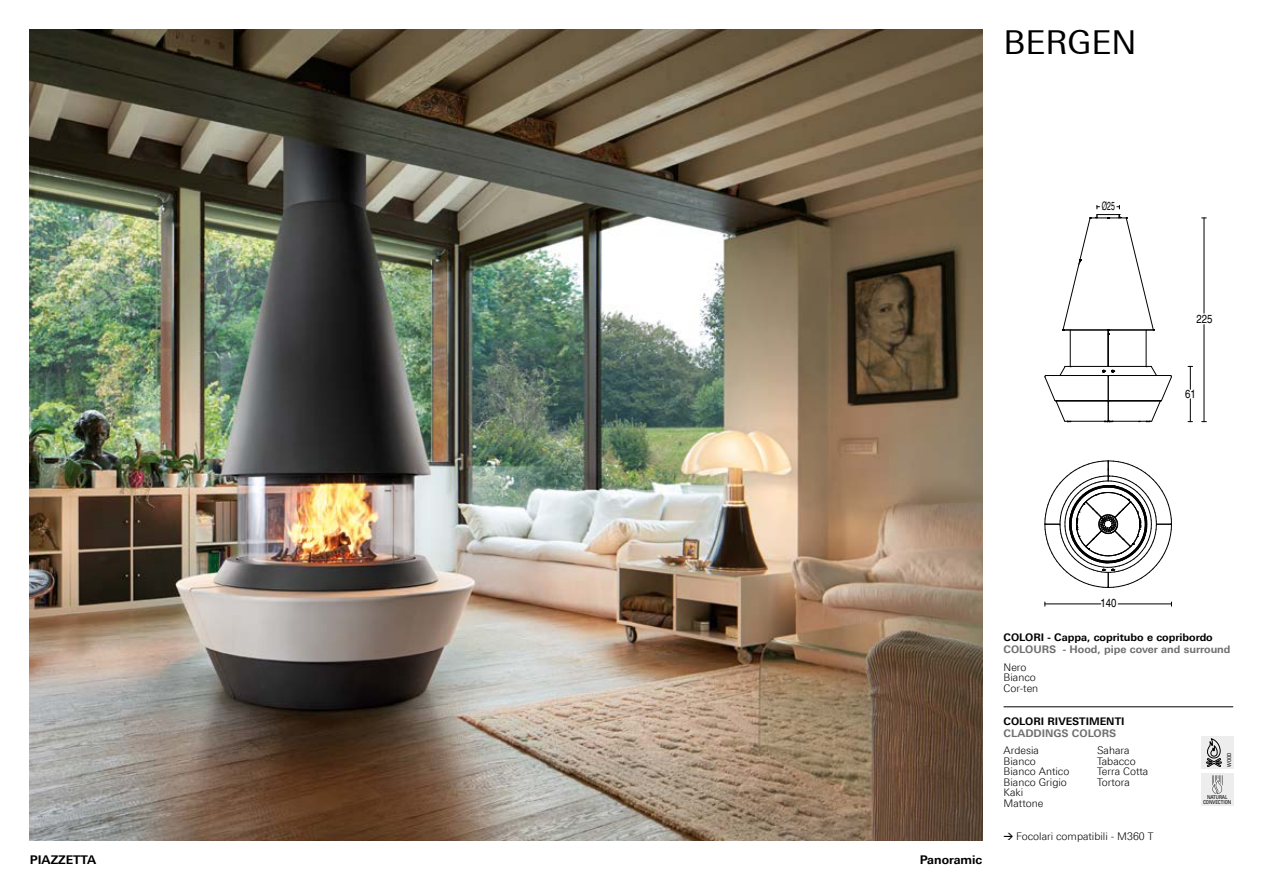
<style>
.page{position:relative;width:1263px;height:893px;background:#fff}
.page>*{position:absolute;margin:0;border:0;box-sizing:border-box;transform-origin:0 0}
.t1{font:33px "Linotype Univers 430";letter-spacing:-.005em;color:#000}
.t2{font:700 12px "Linotype Univers 630";color:#000}
.t3{font:condensed 11.7px "Helvetica LT";color:#000}
.t4{font:condensed 11.7px "Helvetica LT";color:#000;scale:.72 1}
.t5{font:300 10.5px/10.5px "Linotype Univers 330";color:#000}
.t6{font:700 10.5px "Linotype Univers 630";color:#000}
.t7{font:700 10.5px "Linotype Univers 630";color:#706f6f}
.t8{font:condensed 5.4px/4.9px "Univers LT Pro";letter-spacing:-.02em;color:#000;text-align:center}
.s1{font-family:"Theinhardt";font-weight:500}
</style>
<div class="page">
<img style="left:30px;top:30px;width:952px;height:810px">
<div style="left:1201px;top:774px;width:32px;height:32px;background:#ededed"></div>
<svg style="left:1212px;top:775px;width:11px;height:19px"></svg>
<div style="left:1201px;top:736px;width:32px;height:33px;background:#ededed"></div>
<svg style="left:1206px;top:738px;width:16px;height:29px"></svg>
<hr style="left:1003px;top:706px;width:230px;height:1px;background:#000">
<hr style="left:1070px;top:330px;width:1px;height:36px;background:#000">
<hr style="left:1065px;top:366px;width:86px;height:1px;background:#000">
<hr style="left:1108px;top:334px;width:1px;height:32px;background:#000">
<hr style="left:1146px;top:330px;width:1px;height:36px;background:#000">
<hr style="left:1108px;top:401px;width:52px;height:1px;background:#000">
<hr style="left:1108px;top:421px;width:44px;height:1px;background:#000">
<hr style="left:1108px;top:375px;width:62px;height:1px;background:#000">
<hr style="left:1108px;top:400px;width:53px;height:1px;background:#000">
<hr style="left:1056px;top:401px;width:52px;height:1px;background:#000">
<hr style="left:1065px;top:421px;width:43px;height:1px;background:#000">
<hr style="left:1046px;top:375px;width:62px;height:1px;background:#000">
<hr style="left:1055px;top:400px;width:53px;height:1px;background:#000">
<svg style="left:1146px;top:366px;width:26px;height:56px"></svg>
<svg style="left:1102px;top:370px;width:13px;height:52px"></svg>
<svg style="left:1044px;top:366px;width:27px;height:56px"></svg>
<svg style="left:1188px;top:366px;width:4px;height:23px"></svg>
<svg style="left:1188px;top:399px;width:4px;height:23px"></svg>
<hr style="left:1204px;top:325px;width:1px;height:97px;background:#000">
<hr style="left:1204px;top:218px;width:1px;height:95px;background:#000">
<svg style="left:1062px;top:205px;width:92px;height:130px"></svg>
<svg style="left:1044px;top:460px;width:128px;height:128px"></svg>
<hr style="left:1045px;top:604px;width:56px;height:1px;background:#000">
<hr style="left:1118px;top:604px;width:53px;height:1px;background:#000">
<h1 class="t1" style="left:1003px;top:23px;width:134px">BERGEN</h1>
<p class="t4" style="left:1102px;top:199px;width:20px">Ø25</p>
<p class="t3" style="left:1196px;top:312px;width:18px">225</p>
<p class="t3" style="left:1185px;top:387px;width:12px">61</p>
<p class="t2" style="left:30px;top:853px;width:68px">PIAZZETTA</p>
<p class="t2" style="left:920px;top:853px;width:64px">Panoramic</p>
<p class="t3" style="left:1100px;top:596px;width:18px">140</p>
<p class="t6" style="left:1003px;top:631px;width:211px">COLORI - Cappa, copritubo e copribordo</p>
<p class="t7" style="left:1003px;top:643px;width:228px">COLOURS - Hood, pipe cover and surround</p>
<p class="t5" style="left:1003px;top:662px;width:36px">Nero<br>Bianco<br>Cor-ten</p>
<p class="t6" style="left:1003px;top:714px;width:122px">COLORI RIVESTIMENTI</p>
<p class="t7" style="left:1003px;top:726px;width:114px">CLADDINGS COLORS</p>
<p class="t5" style="left:1003px;top:745px;width:67px">Ardesia<br>Bianco<br>Bianco Antico<br>Bianco Grigio<br>Kaki<br>Mattone</p>
<p class="t5" style="left:1097px;top:745px;width:53px">Sahara<br>Tabacco<br>Terra Cotta<br>Tortora</p>
<p class="t5" style="left:1003px;top:831px;width:151px"><span class="s1">→</span> Focolari compatibili - M360 T</p>
<p class="t8" style="left:1227px;top:767px;width:16px;rotate:-90deg">WOOD</p>
<p class="t8" style="left:1203px;top:795px;width:30px">NATURAL<br>CONVECTION</p>
</div>
